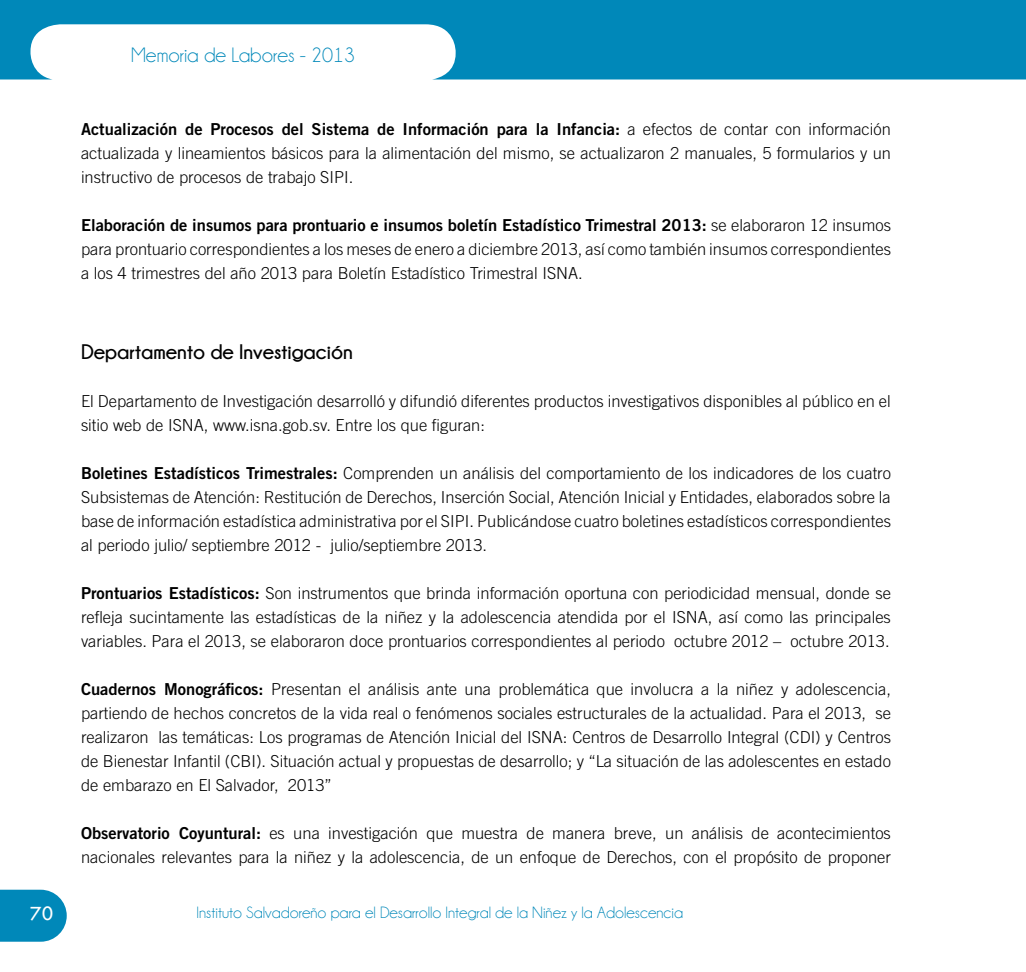
<style>
.page{position:relative;width:1026px;height:972px;background:#fff}
.page>*{position:absolute;margin:0;border:0;box-sizing:border-box;transform-origin:0 0}
.t1{font:700 21px "Champagne&Limousines";color:#000}
.t2{font:21px "Champagne&Limousines";color:#0088b9}
.t3{font:21px "Tw Cen";color:#fff}
.t4{font:300 16.5px/24px "Trade Gothic";color:#000}
.t5{font:16.5px "Trade Gothic Bold Two";color:#000}
.t6{font:16.5px "Champagne&Limousines";color:#0088b9}
.s1{font-family:"Trade Gothic";font-weight:300}
.s2{font-family:"Trade Gothic Bold Two";font-weight:400}
</style>
<div class="page">
<svg style="left:0;top:890px;width:67px;height:52px;background:#1792bf"></svg>
<svg style="left:0;top:0;width:1025px;height:80px;fill:#0088b9"></svg>
<svg style="left:1025px;top:0;width:1px;height:80px"></svg>
<p class="t2" style="left:131px;top:44px;width:225px">Memoria de Labores - 2013</p>
<p class="t5" style="left:81px;top:119px;width:811px">Actualización de Procesos del Sistema de Información para la Infancia: <span class="s1">a efectos de contar con información</span></p>
<p class="t4" style="left:81px;top:141px;width:812px">actualizada y lineamientos básicos para la alimentación del mismo, se actualizaron 2 manuales, 5 formularios y un instructivo de procesos de trabajo SIPI.</p>
<p class="t5" style="left:81px;top:215px;width:812px">Elaboración de insumos para prontuario e insumos boletín Estadístico Trimestral 2013: <span class="s1">se elaboraron 12 insumos</span></p>
<p class="t4" style="left:81px;top:237px;width:812px">para prontuario correspondientes a los meses de enero a diciembre 2013, así como también insumos correspondientes a los 4 trimestres del año 2013 para Boletín Estadístico Trimestral ISNA.</p>
<p class="t1" style="left:81px;top:340px;width:273px">Departamento de Investigación</p>
<p class="t4" style="left:81px;top:389px;width:811px">El Departamento de Investigación desarrolló y difundió diferentes productos investigativos disponibles al público en el sitio web de ISNA, www.isna.gob.sv. Entre los que figuran:</p>
<p class="t4" style="left:81px;top:461px;width:812px;text-align:justify"><span class="s2">Boletines Estadísticos Trimestrales:</span> Comprenden un análisis del comportamiento de los indicadores de los cuatro Subsistemas de Atención: Restitución de Derechos, Inserción Social, Atención Inicial y Entidades, elaborados sobre la base de información estadística administrativa por el SIPI. Publicándose cuatro boletines estadísticos correspondientes al periodo julio/ septiembre 2012 - julio/septiembre 2013.</p>
<p class="t4" style="left:81px;top:581px;width:811px;text-align:justify"><span class="s2">Prontuarios Estadísticos:</span> Son instrumentos que brinda información oportuna con periodicidad mensual, donde se refleja sucintamente las estadísticas de la niñez y la adolescencia atendida por el ISNA, así como las principales variables. Para el 2013, se elaboraron doce prontuarios correspondientes al periodo octubre 2012 – octubre 2013.</p>
<p class="t4" style="left:81px;top:677px;width:812px;text-align:justify"><span class="s2">Cuadernos Monográficos:</span> Presentan el análisis ante una problemática que involucra a la niñez y adolescencia, partiendo de hechos concretos de la vida real o fenómenos sociales estructurales de la actualidad. Para el 2013, se realizaron las temáticas: Los programas de Atención Inicial del ISNA: Centros de Desarrollo Integral (CDI) y Centros de B ienestar Infantil (CB I). Situación actual y propuestas de desarrollo; y “La situación de las adolescentes en estado de embarazo en El Salvador, 2013”</p>
<p class="t4" style="left:81px;top:821px;width:812px"><span class="s2">Observatorio Coyuntural:</span> es una investigación que muestra de manera breve, un análisis de acontecimientos nacionales relevantes para la niñez y la adolescencia, de un enfoque de Derechos, con el propósito de proponer</p>
<p class="t3" style="left:30px;top:900px;width:25px">70</p>
<p class="t6" style="left:197px;top:904px;width:488px">Instituto Salvadoreño para el Desarrollo Integral de la Niñez y la Adolescencia</p>
</div>
